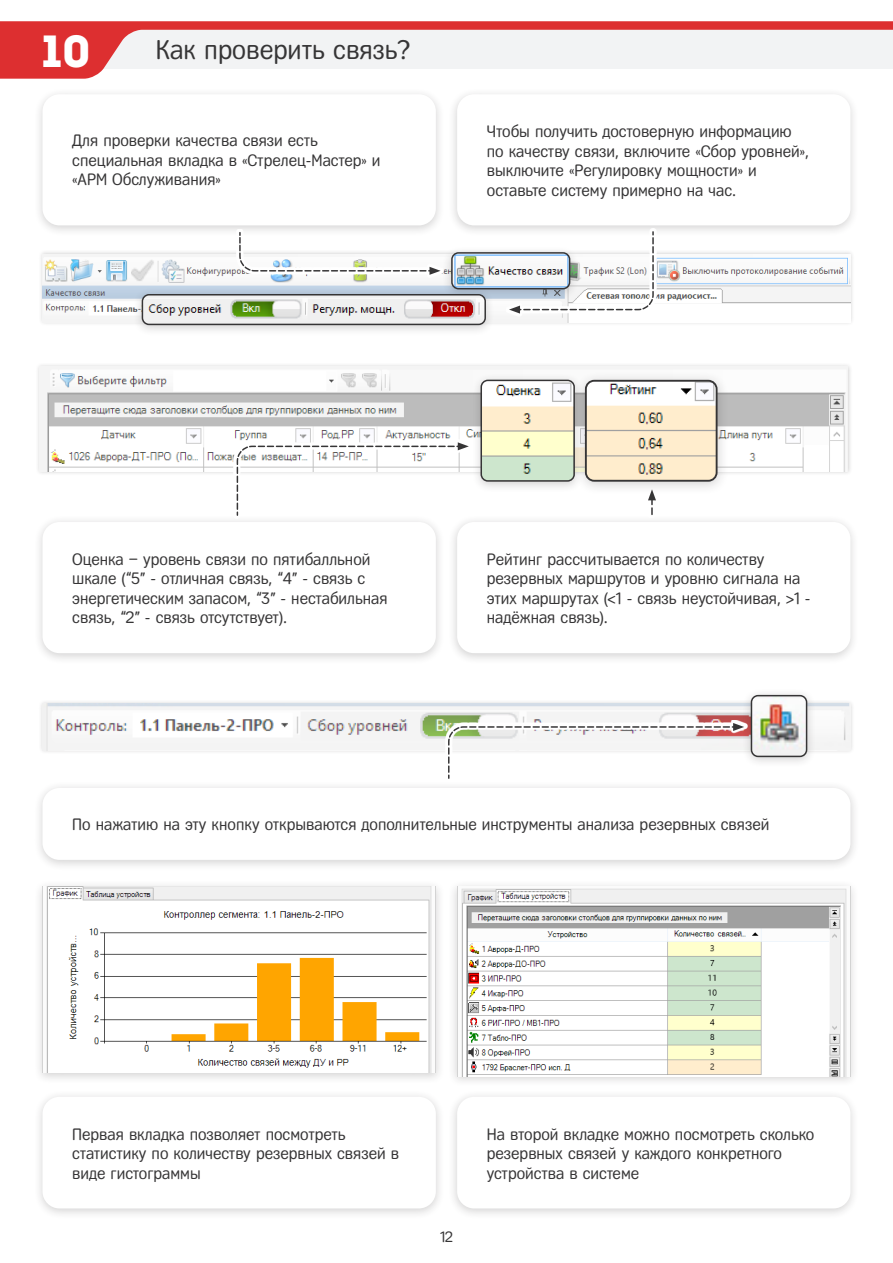
<style>
.page{position:relative;width:893px;height:1263px;background:#fff}
.page>*{position:absolute;margin:0;border:0;box-sizing:border-box;transform-origin:0 0}
.номер_раздела{font:45px "Intro";color:#fff}
.t1{font:27px "Fregat";color:#363536}
.Текст_по_левому_краю{font:16.5px/19.5px "Fregat";color:#363536}
.t2{font:15px "Fregat";color:#363536}
</style>
<div class="page">
<svg style="left:0;top:21px;width:893px;height:58px;fill:#f2f3f4"></svg>
<div style="left:35px;top:362px;width:817px;height:114px;background:#f5f5f5"></div>
<img style="left:47px;top:373px;width:799px;height:98px">
<div style="left:34px;top:87px;width:411px;height:149px;background:#231f20;opacity:.2"></div>
<div style="left:43px;top:94px;width:393px;height:131px;background:#fff;border-radius:17px"></div>
<div style="left:448px;top:87px;width:412px;height:149px;background:#231f20;opacity:.2"></div>
<div style="left:457px;top:94px;width:393px;height:131px;background:#fff;border-radius:17px"></div>
<div style="left:34px;top:515px;width:411px;height:149px;background:#231f20;opacity:.2"></div>
<div style="left:43px;top:522px;width:393px;height:131px;background:#fff;border-radius:17px"></div>
<div style="left:34px;top:1090px;width:411px;height:129px;background:#231f20;opacity:.2"></div>
<div style="left:43px;top:1097px;width:393px;height:111px;background:#fff;border-radius:17px"></div>
<div style="left:448px;top:1090px;width:412px;height:129px;background:#231f20;opacity:.2"></div>
<div style="left:457px;top:1097px;width:393px;height:111px;background:#fff;border-radius:17px"></div>
<div style="left:448px;top:515px;width:412px;height:149px;background:#231f20;opacity:.2"></div>
<div style="left:457px;top:522px;width:393px;height:131px;background:#fff;border-radius:17px"></div>
<div style="left:234px;top:439px;width:238px;height:80px;background:#fff"></div>
<svg style="left:236px;top:442px;width:233px;height:74px"></svg>
<div style="left:645px;top:486px;width:14px;height:32px;background:#fff"></div>
<svg style="left:648px;top:496px;width:8px;height:18px"></svg>
<div style="left:471px;top:373px;width:113px;height:120px;background:#231f20;opacity:.2"></div>
<img style="left:481px;top:380px;width:92px;height:101px">
<div style="left:480px;top:380px;width:95px;height:102px;border:2px solid #363536;border-radius:7px"></div>
<div style="left:573px;top:371px;width:156px;height:125px;background:#231f20;opacity:.2"></div>
<img style="left:586px;top:381px;width:131px;height:100px">
<div style="left:585px;top:380px;width:132px;height:102px;border:2px solid #363536;border-radius:8px"></div>
<div style="left:38px;top:249px;width:817px;height:78px;background:#231f20;opacity:.3"></div>
<img style="left:43px;top:254px;width:807px;height:68px">
<div style="left:442px;top:245px;width:137px;height:56px;background:#231f20;opacity:.2"></div>
<img style="left:452px;top:253px;width:54px;height:33px">
<div style="left:451px;top:252px;width:119px;height:37px;border:2px solid #363536;border-radius:7px"></div>
<div style="left:133px;top:287px;width:362px;height:49px;background:#231f20;opacity:.2"></div>
<img style="left:142px;top:295px;width:343px;height:29px">
<div style="left:142px;top:294px;width:344px;height:31px;border:2px solid #363536;border-radius:7px"></div>
<svg style="left:506px;top:228px;width:151px;height:89px"></svg>
<svg style="left:509px;top:230px;width:145px;height:84px"></svg>
<div style="left:236px;top:229px;width:208px;height:49px;background:#fff"></div>
<svg style="left:238px;top:232px;width:203px;height:43px"></svg>
<div style="left:38px;top:699px;width:817px;height:56px;background:#231f20;opacity:.3"></div>
<img style="left:43px;top:704px;width:807px;height:46px">
<div style="left:742px;top:688px;width:74px;height:80px;background:#231f20;opacity:.2"></div>
<img style="left:751px;top:696px;width:56px;height:60px">
<div style="left:751px;top:695px;width:56px;height:62px;border:2px solid #363536;border-radius:7px"></div>
<div style="left:34px;top:781px;width:826px;height:90px;background:#231f20;opacity:.2"></div>
<div style="left:43px;top:788px;width:807px;height:72px;background:#fff;border-radius:17px"></div>
<svg style="left:445px;top:720px;width:302px;height:62px"></svg>
<svg style="left:447px;top:723px;width:297px;height:57px"></svg>
<div style="left:34px;top:880px;width:411px;height:204px;background:#231f20;opacity:.2"></div>
<img style="left:43px;top:887px;width:393px;height:186px">
<div style="left:448px;top:880px;width:412px;height:208px;background:#231f20;opacity:.2"></div>
<img style="left:457px;top:887px;width:393px;height:189px">
<p class="номер_раздела" style="left:43px;top:24px;width:51px">10</p>
<p class="t1" style="left:156px;top:35px;width:256px">Как проверить связь?</p>
<p class="Текст_по_левому_краю" style="left:72px;top:131px;width:310px">Для проверки качества связи есть специальная вкладка в «Стрелец-Мастер» и «АРМ Обслуживания»</p>
<p class="Текст_по_левому_краю" style="left:487px;top:122px;width:323px">Чтобы получить достоверную информацию по качеству связи, включите «Сбор уровней», выключите «Регулировку мощности» и оставьте систему примерно на час.</p>
<p class="Текст_по_левому_краю" style="left:72px;top:549px;width:317px">Оценка – уровень связи по пятибалльной шкале (“5” - отличная связь, “4” - связь с энергетическим запасом, “3” - нестабильная связь, “2” - связь отсутствует).</p>
<p class="Текст_по_левому_краю" style="left:487px;top:549px;width:325px">Рейтинг рассчитывается по количеству резервных маршрутов и уровню сигнала на этих маршрутах (&lt;1 - связь неустойчивая, &gt;1 - надёжная связь).</p>
<p class="Текст_по_левому_краю" style="left:72px;top:814px;width:698px">По нажатию на эту кнопку открываются дополнительные инструменты анализа резервных связей</p>
<p class="Текст_по_левому_краю" style="left:72px;top:1124px;width:328px">Первая вкладка позволяет посмотреть статистику по количеству резервных связей в виде гистограммы</p>
<p class="Текст_по_левому_краю" style="left:487px;top:1124px;width:329px">На второй вкладке можно посмотреть сколько резервных связей у каждого конкретного устройства в системе</p>
<p class="t2" style="left:440px;top:1228px;width:14px">12</p>
</div>
